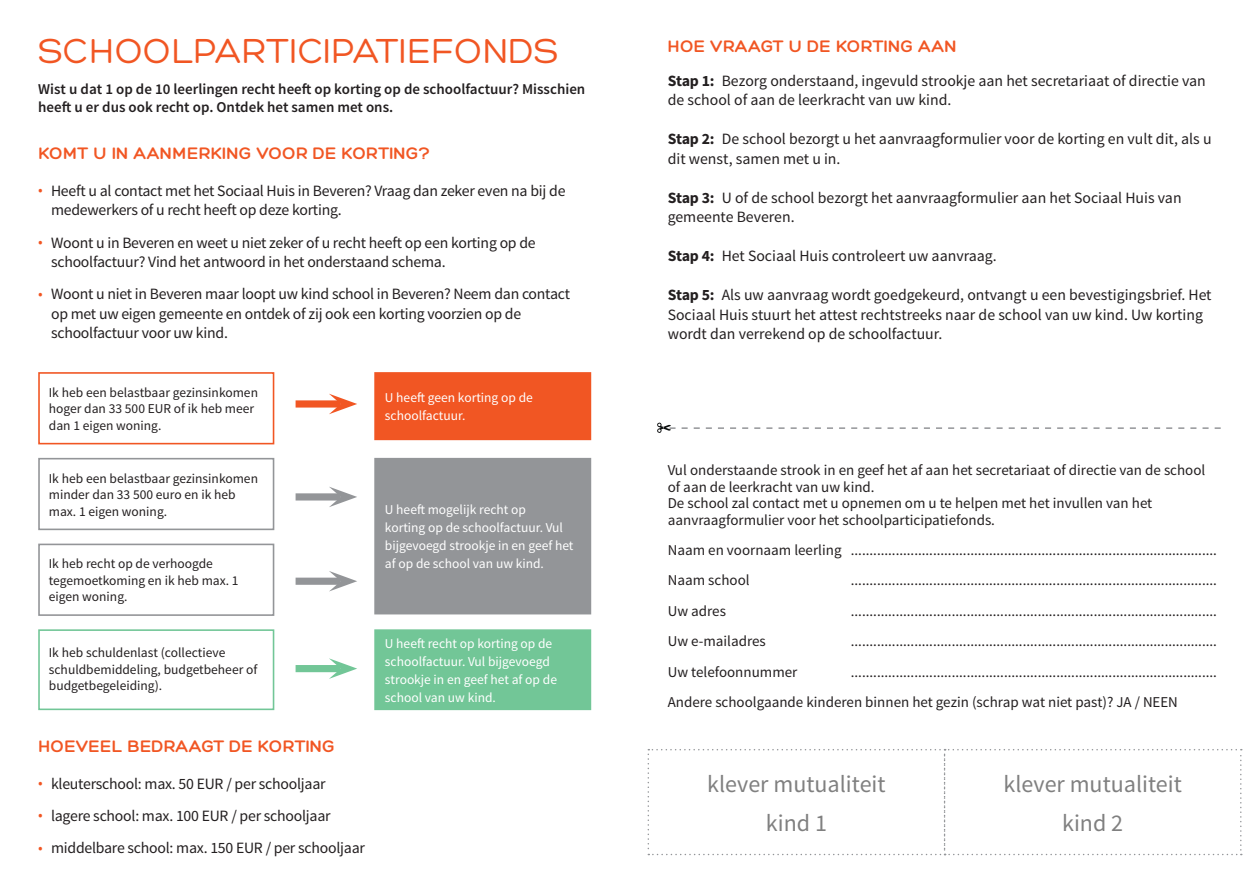
<style>
.page{position:relative;width:1259px;height:893px;background:#fff}
.page>*{position:absolute;margin:0;border:0;box-sizing:border-box;transform-origin:0 0}
.FLYER_A5_titel_ORANJ{font:37.5px "Hero";letter-spacing:.005em;color:#f15623}
.klever_mutualiteit{font:24px "Source Sans Pro";color:#808080}
.FLYER_A5_subtitel_01{font:700 18px "Hero";letter-spacing:.01em;color:#f15623}
.doorlopende_tekst_ST{font:15.75px/19.5px "Source Sans Pro";letter-spacing:-.015em;color:#231f20}
.FLYER__A5_inschrijfs{font:15px "Source Sans Pro";color:#231f20}
.FLYER_A5_vul_onderst{font:15px/16.5px "Source Sans Pro";color:#231f20}
.FLYER_A5_inleiding_Z{font:600 15px/18px "Source Sans Pro";color:#231f20}
.FLYER_A5_doorlopende{font:13.5px/16.5px "Source Sans Pro";color:#231f20}
.FLYER_A5_doorlopende-2{font:13.5px/18px "Source Sans Pro";color:#fff}
.s1{font-weight:300;font-size:16.5px;color:#f15623}
.s2{font-weight:700}
</style>
<div class="page">
<div style="left:38px;top:372px;width:236px;height:72px;border:2px solid #f15623"></div>
<div style="left:38px;top:458px;width:236px;height:72px;border:2px solid #939598"></div>
<div style="left:38px;top:544px;width:236px;height:72px;border:2px solid #939598"></div>
<div style="left:38px;top:629px;width:236px;height:81px;border:2px solid #72c697"></div>
<div style="left:375px;top:373px;width:215px;height:66px;background:#f15623"></div>
<div style="left:374px;top:372px;width:217px;height:68px;border:2px solid #f15623"></div>
<div style="left:375px;top:459px;width:215px;height:155px;background:#939598"></div>
<div style="left:374px;top:458px;width:217px;height:156px;border:2px solid #939598"></div>
<div style="left:375px;top:630px;width:215px;height:79px;background:#72c697"></div>
<div style="left:374px;top:629px;width:217px;height:81px;border:2px solid #72c697"></div>
<div style="left:295px;top:400px;width:46px;height:8px;background:#f15623"></div>
<svg style="left:329px;top:394px;width:28px;height:20px"></svg>
<div style="left:295px;top:493px;width:46px;height:7px;background:#939598"></div>
<svg style="left:329px;top:487px;width:28px;height:20px"></svg>
<div style="left:295px;top:578px;width:46px;height:7px;background:#939598"></div>
<svg style="left:329px;top:571px;width:28px;height:20px"></svg>
<div style="left:295px;top:665px;width:46px;height:7px;background:#72c697"></div>
<svg style="left:329px;top:658px;width:28px;height:21px"></svg>
<svg style="left:647px;top:749px;width:594px;height:106px"></svg>
<svg style="left:657px;top:423px;width:563px;height:10px"></svg>
<p class="FLYER_A5_titel_ORANJ" style="left:38px;top:29px;width:521px">SCHOOLPARTICIPATIEFONDS</p>
<p class="FLYER_A5_inleiding_Z" style="left:38px;top:80px;width:548px">Wist u dat 1 op de 10 leerlingen recht heeft op korting op de schoolfactuur? Misschien heeft u er dus ook recht op. Ontdek het samen met ons.</p>
<p class="FLYER_A5_subtitel_01" style="left:38px;top:144px;width:393px">KOMT U IN AANMERKING VOOR DE KORTING?</p>
<p class="doorlopende_tekst_ST" style="left:51px;top:181px;width:516px;text-indent:-13px"><span class="s1">•</span> Heeft u al contact met het Sociaal Huis in Beveren? Vraag dan zeker even na bij de medewerkers of u recht heeft op deze korting.</p>
<p class="doorlopende_tekst_ST" style="left:51px;top:233px;width:486px;text-indent:-13px"><span class="s1">•</span> Woont u in Beveren en weet u niet zeker of u recht heeft op een korting op de schoolfactuur? Vind het antwoord in het onderstaand schema.</p>
<p class="doorlopende_tekst_ST" style="left:51px;top:285px;width:521px;text-indent:-13px"><span class="s1">•</span> Woont u niet in Beveren maar loopt uw kind school in Beveren? Neem dan contact op met uw eigen gemeente en ontdek of zij ook een korting voorzien op de schoolfactuur voor uw kind.</p>
<p class="FLYER_A5_doorlopende" style="left:49px;top:384px;width:211px">Ik heb een belastbaar gezinsinkomen hoger dan 33 500 EUR of ik heb meer dan 1 eigen woning.</p>
<p class="FLYER_A5_doorlopende" style="left:49px;top:470px;width:211px">Ik heb een belastbaar gezinsinkomen minder dan 33 500 euro en ik heb max. 1 eigen woning.</p>
<p class="FLYER_A5_doorlopende" style="left:49px;top:556px;width:191px">Ik heb recht op de verhoogde tegemoetkoming en ik heb max. 1 eigen woning.</p>
<p class="FLYER_A5_doorlopende" style="left:49px;top:645px;width:210px">Ik heb schuldenlast (collectieve schuldbemiddeling, budgetbeheer of budgetbegeleiding).</p>
<p class="FLYER_A5_subtitel_01" style="left:38px;top:737px;width:298px">HOEVEEL BEDRAAGT DE KORTING</p>
<p class="doorlopende_tekst_ST" style="left:38px;top:774px;width:289px"><span class="s1">•</span> kleuterschool: max. 50 EUR / per schooljaar</p>
<p class="doorlopende_tekst_ST" style="left:38px;top:806px;width:294px"><span class="s1">•</span> lagere school: max. 100 EUR / per schooljaar</p>
<p class="doorlopende_tekst_ST" style="left:38px;top:839px;width:328px"><span class="s1">•</span> middelbare school: max. 150 EUR / per schooljaar</p>
<p class="FLYER_A5_doorlopende-2" style="left:385px;top:389px;width:149px">U heeft geen korting op de schoolfactuur.</p>
<p class="FLYER_A5_doorlopende-2" style="left:385px;top:501px;width:190px">U heeft mogelijk recht op<br>korting op de schoolfactuur. Vul bijgevoegd strookje in en geef het af op de school van uw kind.</p>
<p class="FLYER_A5_doorlopende-2" style="left:385px;top:634px;width:174px">U heeft recht op korting op de schoolfactuur. Vul bijgevoegd strookje in en geef het af op de school van uw kind.</p>
<p class="FLYER_A5_subtitel_01" style="left:668px;top:37px;width:290px">HOE VRAAGT U DE KORTING AAN</p>
<p class="doorlopende_tekst_ST" style="left:668px;top:71px;width:539px"><span class="s2">Stap 1:</span> Bezorg onderstaand, ingevuld strookje aan het secretariaat of directie van de school of aan de leerkracht van uw kind.</p>
<p class="doorlopende_tekst_ST" style="left:668px;top:129px;width:545px"><span class="s2">Stap 2:</span> De school bezorgt u het aanvraagformulier voor de korting en vult dit, als u dit wenst, samen met u in.</p>
<p class="doorlopende_tekst_ST" style="left:668px;top:188px;width:515px"><span class="s2">Stap 3:</span> U of de school bezorgt het aanvraagformulier aan het Sociaal Huis van gemeente Beveren.</p>
<p class="doorlopende_tekst_ST" style="left:668px;top:246px;width:330px"><span class="s2">Stap 4:</span> Het Sociaal Huis controleert uw aanvraag.</p>
<p class="doorlopende_tekst_ST" style="left:668px;top:285px;width:545px"><span class="s2">Stap 5:</span> Als uw aanvraag wordt goedgekeurd, ontvangt u een bevestigingsbrief. Het<br>Sociaal Huis stuurt het attest rechtstreeks naar de school van uw kind. Uw korting wordt dan verrekend op de schoolfactuur.</p>
<p class="FLYER_A5_vul_onderst" style="left:668px;top:462px;width:539px">Vul onderstaande strook in en geef het af aan het secretariaat of directie van de school of aan de leerkracht van uw kind.<br>De school zal contact met u opnemen om u te helpen met het invullen van het aanvraagformulier voor het schoolparticipatiefonds.</p>
<p class="FLYER__A5_inschrijfs" style="left:668px;top:541px;width:551px">Naam en voornaam leerling ..................................................................................................</p>
<p class="FLYER__A5_inschrijfs" style="left:668px;top:571px;width:83px">Naam school</p>
<p class="FLYER__A5_inschrijfs" style="left:851px;top:571px;width:368px">..................................................................................................</p>
<p class="FLYER__A5_inschrijfs" style="left:668px;top:602px;width:60px">Uw adres</p>
<p class="FLYER__A5_inschrijfs" style="left:851px;top:602px;width:368px">..................................................................................................</p>
<p class="FLYER__A5_inschrijfs" style="left:668px;top:632px;width:100px">Uw e-mailadres</p>
<p class="FLYER__A5_inschrijfs" style="left:851px;top:632px;width:368px">..................................................................................................</p>
<p class="FLYER__A5_inschrijfs" style="left:668px;top:663px;width:131px">Uw telefoonnummer</p>
<p class="FLYER__A5_inschrijfs" style="left:851px;top:663px;width:368px">..................................................................................................</p>
<p class="FLYER__A5_inschrijfs" style="left:668px;top:693px;width:511px">Andere schoolgaande kinderen binnen het gezin (schrap wat niet past)? JA / NEEN</p>
<p class="klever_mutualiteit" style="left:707px;top:769px;width:180px">klever mutualiteit</p>
<p class="klever_mutualiteit" style="left:766px;top:808px;width:63px">kind 1</p>
<p class="klever_mutualiteit" style="left:1003px;top:769px;width:180px">klever mutualiteit</p>
<p class="klever_mutualiteit" style="left:1062px;top:808px;width:63px">kind 2</p>
</div>
